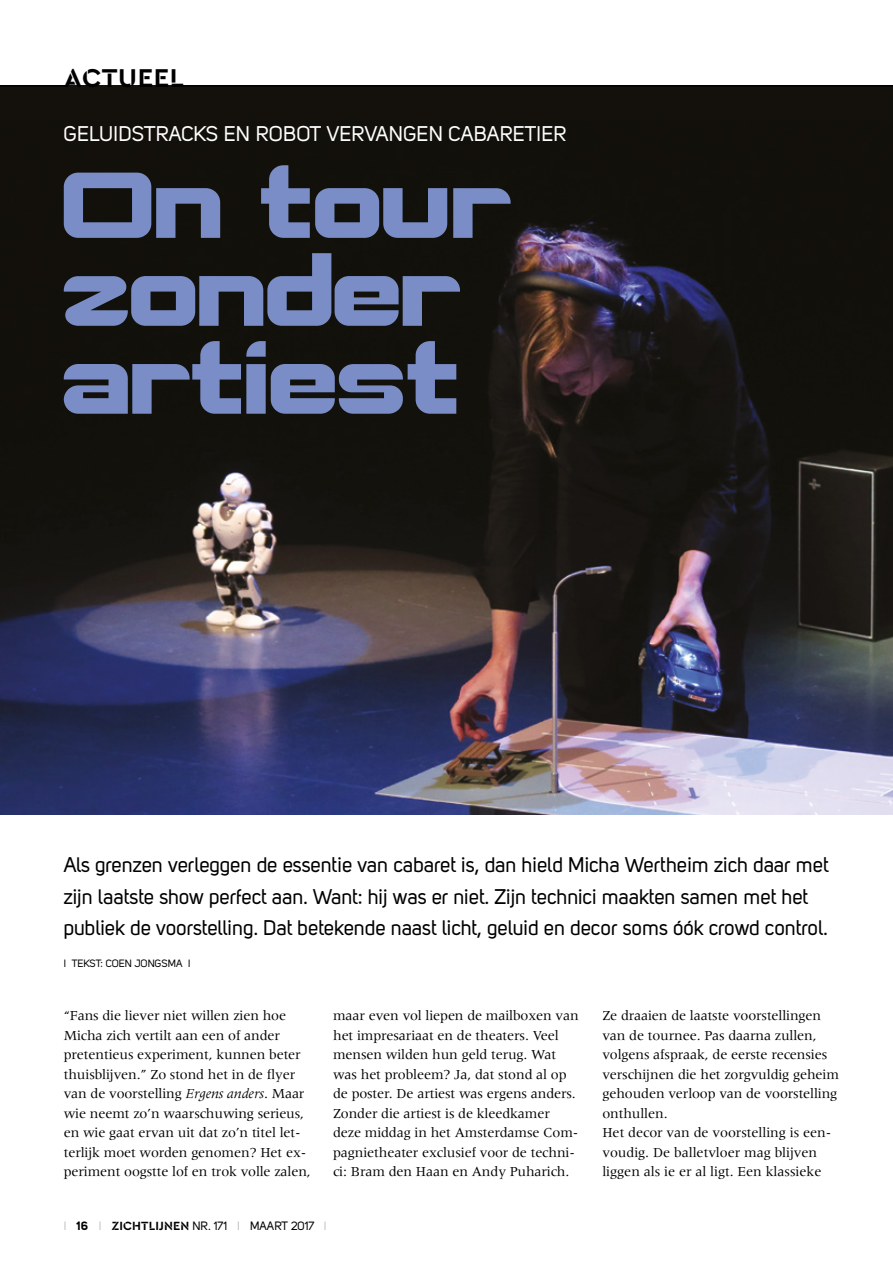
<style>
.page{position:relative;width:893px;height:1263px;background:#fff}
.page>*{position:absolute;margin:0;border:0;box-sizing:border-box;transform-origin:0 0}
.t1{font:93.15px/87.9px "Robotica";color:#7a8dc7}
.t2{font:700 27px "Cera Stencil PRO";letter-spacing:.02em;color:#000}
.t3{font:21px/31.5px "Uni Sans Regular";letter-spacing:-.01em;color:#000}
.t4{font:21px "Uni Sans Regular";color:#fff}
.t5{font:14.25px/19.5px "Meridien";letter-spacing:-.01em;color:#000}
.t6{font:12px "Uni Sans Regular";letter-spacing:-.005em;color:#000}
.t7{font:10.5px "Uni Sans Regular";color:#000}
.s1{font-style:italic}
.s2{font-family:"Uni Sans Light";color:#878787}
.s3{font-family:"Uni Sans Bold"}
.s4{font-family:"Cera Stencil PRO";font-weight:700;font-size:12.45px}
</style>
<div class="page">
<img style="left:0;top:85px;width:893px;height:729px">
<hr style="left:0;top:85px;width:66px;height:2px;background:#000">
<hr style="left:181px;top:85px;width:712px;height:2px;background:#000">
<h2 class="t2" style="left:64px;top:60px;width:121px">ACTUEEL</h2>
<h3 class="t4" style="left:64px;top:122px;width:504px">GELUIDSTRACKS EN ROBOT VERVANGEN CABARETIER</h3>
<h1 class="t1" style="left:64px;top:165px;width:449px">On tour zonder artiest</h1>
<p class="t3" style="left:64px;top:849px;width:767px">Als grenzen verleggen de essentie van cabaret is, dan hield Micha Wertheim zich daar met zijn laatste show perfect aan. Want: hij was er niet. Zijn technici maakten samen met het publiek de voorstelling. Dat betekende naast licht, geluid en decor soms óók crowd control.</p>
<p class="t7" style="left:64px;top:957px;width:128px">I TEKST: COEN JONGSMA I</p>
<p class="t5" style="left:64px;top:1006px;width:249px">“Fans die liever niet willen zien hoe Micha zich vertilt aan een of ander pretentieus experiment, kunnen beter thuisblijven.” Zo stond het in de flyer van de voorstelling <span class="s1">Ergens anders</span>. Maar wie neemt zo’n waarschuwing serieus, en wie gaat ervan uit dat zo’n titel let&shy;terlijk moet worden genomen? Het ex&shy;periment oogstte lof en trok volle zalen,</p>
<p class="t5" style="left:333px;top:1006px;width:247px">maar even vol liepen de mailboxen van het impresariaat en de theaters. Veel mensen wilden hun geld terug. Wat was het probleem? Ja, dat stond al op de poster. De artiest was ergens anders.<br>Zonder die artiest is de kleedkamer deze middag in het Amsterdamse Com&shy;pagnietheater exclusief voor de techni&shy;ci: Bram den Haan en Andy Puharich.</p>
<p class="t5" style="left:602px;top:1006px;width:238px">Ze draaien de laatste voorstellingen van de tournee. Pas daarna zullen, volgens afspraak, de eerste recensies verschijnen die het zorgvuldig geheim gehouden verloop van de voorstelling onthullen.<br>Het decor van de voorstelling is een&shy;voudig. De balletvloer mag blijven liggen als ie er al ligt. Een klassieke</p>
<p class="t6" style="left:64px;top:1219px;width:264px"><span class="s2">I</span> <span class="s3">16</span> <span class="s2">I</span> <span class="s4">ZICHTLIJNEN</span> NR. 171 <span class="s2">I</span> MAART 2017 <span class="s2">I</span></p>
</div>
